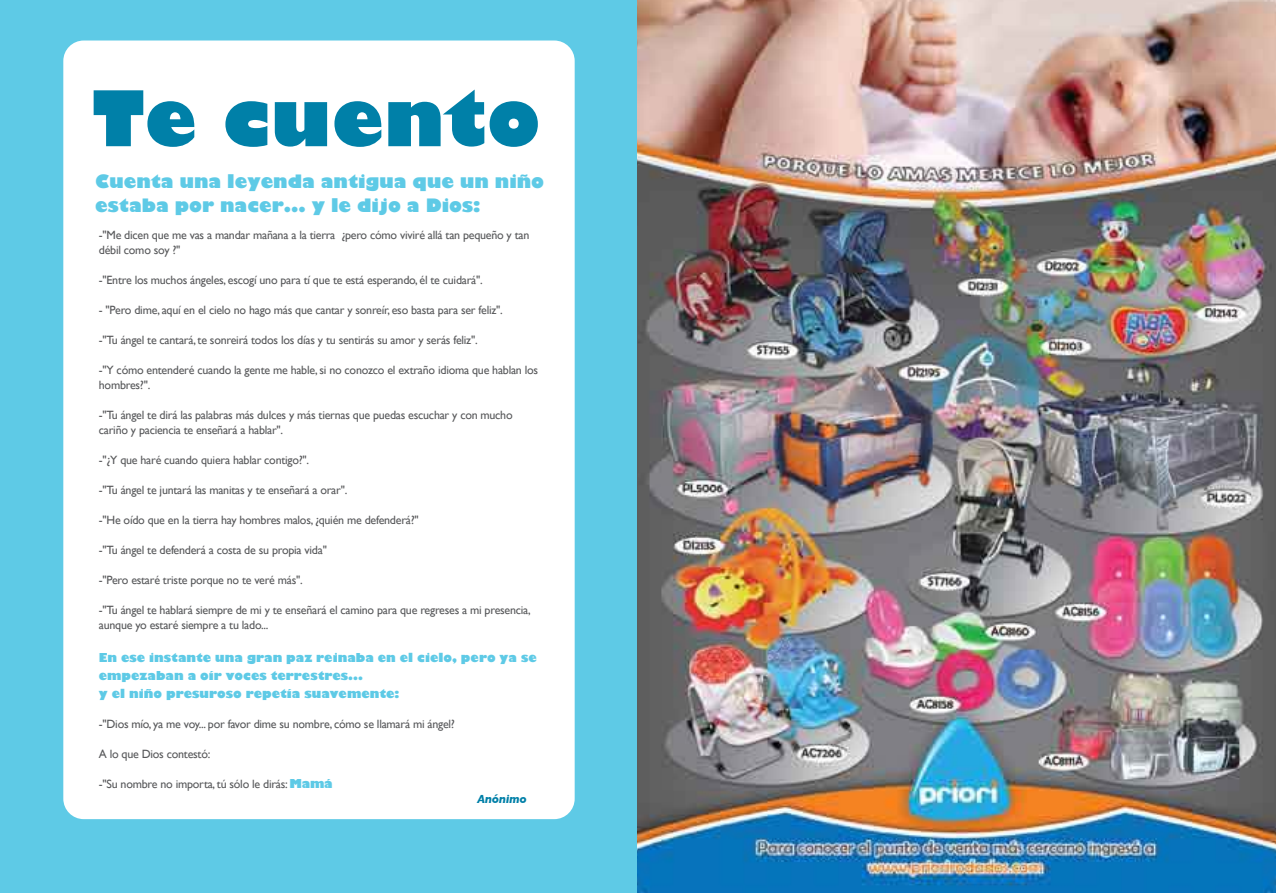
<style>
.page{position:relative;width:1276px;height:893px;background:#fff}
.page>*{position:absolute;margin:0;border:0;box-sizing:border-box;transform-origin:0 0}
.t1{font:800 75px "Gill Sans";color:#0080a8}
.t2{font:800 18px/24px "Gill Sans";color:#5ecae6}
.t3{font:12px/15px "Gill Sans";letter-spacing:-.02em;color:#57585a}
.t4{font:800 12px/18px "Gill Sans";color:#5ecae6}
.t5{font:italic 700 12px "Gill Sans";letter-spacing:-.02em;color:#0080a8}
.s1{font-weight:800;color:#5ecae6}
</style>
<div class="page">
<div style="left:0;top:0;width:638px;height:893px;background:#5ecae6"></div>
<div style="left:63px;top:41px;width:511px;height:778px;background:#fff;border-radius:20px"></div>
<img style="left:638px;top:0;width:638px;height:893px">
<h1 class="t1" style="left:92px;top:72px;width:450px">Te cuento</h1>
<h2 class="t2" style="left:95px;top:170px;width:450px">Cuenta una leyenda antigua que un niño estaba por nacer... y le dijo a Dios:</h2>
<p class="t3" style="left:99px;top:228px;width:432px">-"Me dicen que me vas a mandar mañana a la tierra ¿pero cómo viviré allá tan pequeño y tan débil como soy ?"</p>
<p class="t3" style="left:99px;top:273px;width:385px">-"Entre los muchos ángeles, escogí uno para tí que te está esperando, él te cuidará".</p>
<p class="t3" style="left:99px;top:303px;width:405px">- "Pero dime, aquí en el cielo no hago más que cantar y sonreír, eso basta para ser feliz".</p>
<p class="t3" style="left:99px;top:333px;width:380px">-"Tu ángel te cantará, te sonreirá todos los días y tu sentirás su amor y serás feliz".</p>
<p class="t3" style="left:99px;top:363px;width:441px">-"Y cómo entenderé cuando la gente me hable, si no conozco el extraño idioma que hablan los hombres?".</p>
<p class="t3" style="left:99px;top:408px;width:415px">-"Tu ángel te dirá las palabras más dulces y más tiernas que puedas escuchar y con mucho cariño y paciencia te enseñará a hablar".</p>
<p class="t3" style="left:99px;top:453px;width:212px">-"¿Y que haré cuando quiera hablar contigo?".</p>
<p class="t3" style="left:99px;top:483px;width:250px">-"Tu ángel te juntará las manitas y te enseñará a orar".</p>
<p class="t3" style="left:99px;top:513px;width:321px">-"He oído que en la tierra hay hombres malos, ¿quién me defenderá?"</p>
<p class="t3" style="left:99px;top:543px;width:229px">-"Tu ángel te defenderá a costa de su propia vida"</p>
<p class="t3" style="left:99px;top:573px;width:205px">-"Pero estaré triste porque no te veré más".</p>
<p class="t3" style="left:99px;top:603px;width:433px">-"Tu ángel te hablará siempre de mi y te enseñará el camino para que regreses a mi presencia, aunque yo estaré siempre a tu lado...</p>
<p class="t4" style="left:99px;top:650px;width:439px">En ese instante una gran paz reinaba en el cielo, pero ya se empezaban a oír voces terrestres...<br>y el niño presuroso repetía suavemente:</p>
<p class="t3" style="left:99px;top:717px;width:357px">-"Dios mío, ya me voy... por favor dime su nombre, cómo se llamará mi ángel?</p>
<p class="t3" style="left:99px;top:747px;width:113px">A lo que Dios contestó:</p>
<p class="t3" style="left:99px;top:777px;width:235px">-"Su nombre no importa, tú sólo le dirás: <span class="s1">Mamá</span></p>
<p class="t5" style="left:477px;top:792px;width:51px">Anónimo</p>
</div>
